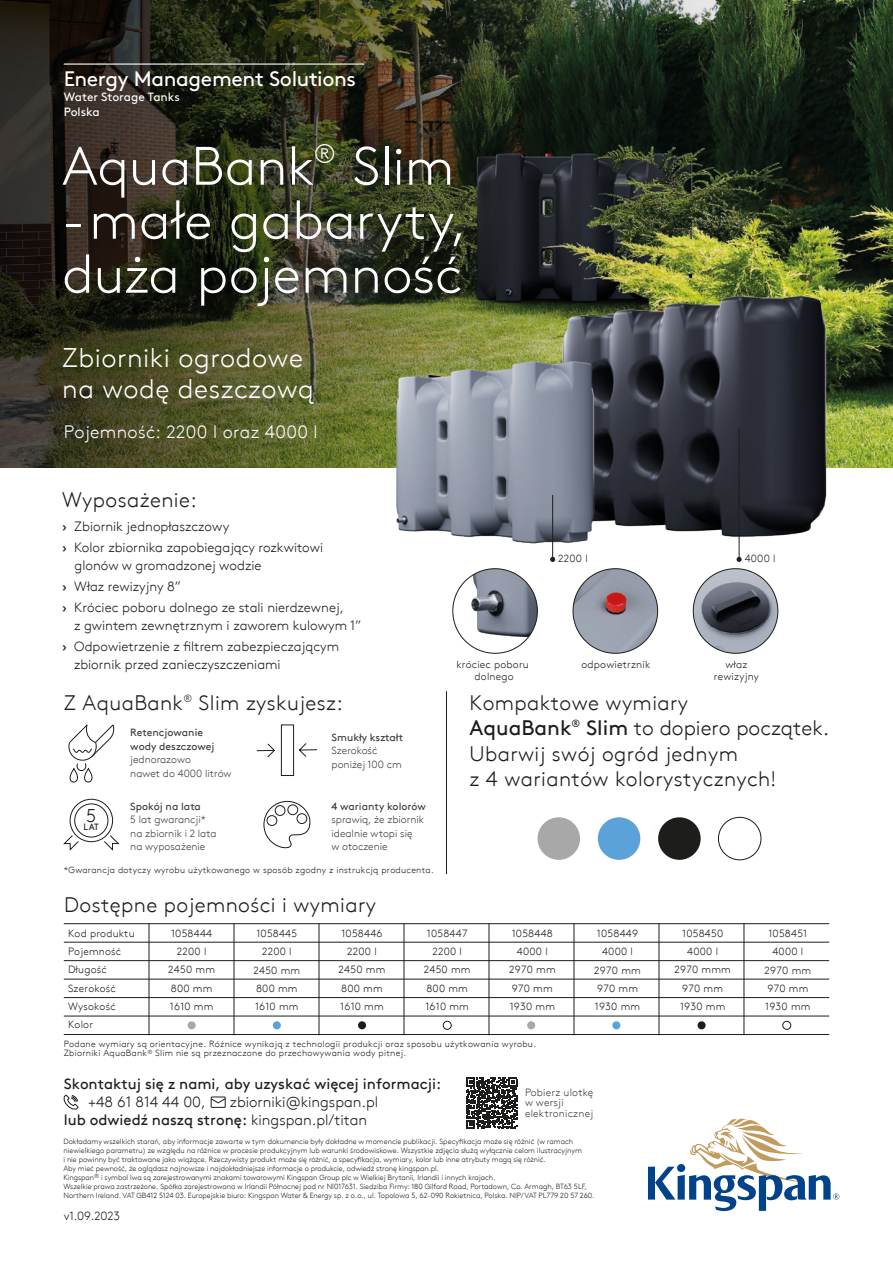
<style>
.page{position:relative;width:893px;height:1263px;background:#fff}
.page>*{position:absolute;margin:0;border:0;box-sizing:border-box;transform-origin:0 0}
.t1{font:300 54px/54px "Kingspan Brown TT";color:#fff}
.t2{font:300 27px/31.5px "Kingspan Brown TT";letter-spacing:.02em;color:#fff}
.t3{font:300 21px/25.5px "Kingspan Brown TT";letter-spacing:.02em;color:#1d1d1b}
.t4{font:21px "Brown Pro";letter-spacing:-.015em;color:#fff}
.t5{font:300 18px "Kingspan Brown TT";letter-spacing:.02em;color:#fff}
.t6{font:300 15px/18px "Kingspan Brown TT";color:#1d1d1b}
.t7{font:15px "Kingspan Brown TT";color:#1d1d1b}
.t8{font:300 13.5px/21px "Kingspan Brown TT";color:#1d1d1b}
.t9{font:12px/15px "Brown Pro";letter-spacing:-.005em;color:#fff}
.t10{font:300 12px "Kingspan Brown TT";letter-spacing:-.015em;color:#1d1d1b}
.t11{font:300 10.5px/18.3px "Kingspan Brown TT";letter-spacing:.02em;color:#1d1d1b;text-align:center}
.t12{font:300 10.5px/13.5px "Kingspan Brown TT";color:#3d3d3c}
.t13{font:10.5px/13.5px "Kingspan Brown TT";color:#3d3d3c}
.t14{font:300 10.5px/10.5px "Kingspan Brown TT";letter-spacing:.02em;color:#3d3d3c}
.t15{font:300 9px/9px "Kingspan Brown TT";letter-spacing:.03em;color:#1d1d1b}
.t16{font:9px "Kingspan Brown TT";color:#1d1d1b}
.t17{font:300 7.5px/9px "Kingspan Brown TT";letter-spacing:-.005em;color:#1d1d1b}
.s1{font-weight:400}
</style>
<div class="page">
<img style="left:0;top:0;width:893px;height:468px">
<hr style="left:64px;top:64px;width:300px;height:1px;background:#fff">
<img style="left:538px;top:280px;width:310px;height:276px">
<img style="left:386px;top:355px;width:219px;height:199px">
<svg style="left:648px;top:1118px;width:191px;height:93px"></svg>
<hr style="left:552px;top:495px;width:1px;height:64px;background:#1d1d1b">
<svg style="left:550px;top:557px;width:5px;height:5px"></svg>
<img style="left:453px;top:569px;width:84px;height:84px;border-radius:42px">
<img style="left:573px;top:569px;width:85px;height:84px;border-radius:42px">
<img style="left:693px;top:569px;width:85px;height:84px;border-radius:42px">
<div style="left:211px;top:1097px;width:14px;height:10px;border:1px solid #1d1d1b"></div>
<svg style="left:211px;top:1098px;width:15px;height:5px"></svg>
<svg style="left:63px;top:1094px;width:16px;height:16px"></svg>
<hr style="left:64px;top:1034px;width:765px;height:1px;background:#1d1d1b">
<hr style="left:64px;top:923px;width:765px;height:1px;background:#1d1d1b">
<hr style="left:64px;top:942px;width:765px;height:1px;background:#1d1d1b">
<hr style="left:64px;top:960px;width:765px;height:1px;background:#1d1d1b">
<hr style="left:64px;top:979px;width:765px;height:1px;background:#1d1d1b">
<hr style="left:64px;top:997px;width:765px;height:1px;background:#1d1d1b">
<hr style="left:64px;top:1016px;width:765px;height:1px;background:#1d1d1b">
<hr style="left:149px;top:923px;width:1px;height:112px;background:#1d1d1b">
<hr style="left:234px;top:923px;width:1px;height:112px;background:#1d1d1b">
<hr style="left:574px;top:923px;width:1px;height:112px;background:#1d1d1b">
<hr style="left:319px;top:923px;width:1px;height:112px;background:#1d1d1b">
<hr style="left:404px;top:923px;width:1px;height:112px;background:#1d1d1b">
<hr style="left:489px;top:923px;width:1px;height:112px;background:#1d1d1b">
<hr style="left:659px;top:923px;width:1px;height:112px;background:#1d1d1b">
<hr style="left:744px;top:923px;width:1px;height:112px;background:#1d1d1b">
<div style="left:188px;top:1021px;width:8px;height:8px;background:#a8a8a8;border-radius:50%"></div>
<div style="left:273px;top:1021px;width:8px;height:8px;background:#5ba2d9;border-radius:50%"></div>
<div style="left:358px;top:1021px;width:8px;height:8px;background:#1d1d1b;border-radius:50%"></div>
<div style="left:443px;top:1021px;width:8px;height:8px;border:1px solid #1d1d1b;border-radius:50%"></div>
<div style="left:527px;top:1021px;width:8px;height:8px;background:#a8a8a8;border-radius:50%"></div>
<div style="left:612px;top:1021px;width:8px;height:8px;background:#5ba2d9;border-radius:50%"></div>
<div style="left:698px;top:1021px;width:8px;height:8px;background:#1d1d1b;border-radius:50%"></div>
<div style="left:782px;top:1021px;width:9px;height:8px;border:1px solid #1d1d1b;border-radius:50%"></div>
<div style="left:74px;top:804px;width:34px;height:33px;border:1px solid #1d1d1b;border-radius:50%"></div>
<div style="left:70px;top:799px;width:43px;height:43px;border:1px solid #1d1d1b;border-radius:50%"></div>
<svg style="left:63px;top:835px;width:16px;height:15px"></svg>
<svg style="left:104px;top:835px;width:15px;height:15px"></svg>
<svg style="left:68px;top:724px;width:46px;height:59px"></svg>
<svg style="left:256px;top:743px;width:62px;height:15px"></svg>
<div style="left:281px;top:725px;width:13px;height:51px;border:1px solid #1d1d1b"></div>
<svg style="left:263px;top:801px;width:48px;height:47px"></svg>
<div style="left:297px;top:813px;width:10px;height:11px;border:1px solid #1d1d1b;border-radius:50%"></div>
<div style="left:288px;top:805px;width:10px;height:10px;border:1px solid #1d1d1b;border-radius:50%"></div>
<div style="left:275px;top:805px;width:10px;height:11px;border:1px solid #1d1d1b;border-radius:50%"></div>
<div style="left:267px;top:815px;width:10px;height:11px;border:1px solid #1d1d1b;border-radius:50%"></div>
<hr style="left:446px;top:691px;width:1px;height:183px;background:#1d1d1b">
<div style="left:537px;top:817px;width:43px;height:43px;background:#a8a8a8;border-radius:50%"></div>
<div style="left:598px;top:817px;width:42px;height:43px;background:#5ba2d9;border-radius:50%"></div>
<div style="left:658px;top:817px;width:43px;height:43px;background:#1d1d1b;border-radius:50%"></div>
<div style="left:718px;top:817px;width:43px;height:43px;border:1px solid #1d1d1b;border-radius:50%"></div>
<svg style="left:466px;top:1078px;width:51px;height:51px"></svg>
<hr style="left:739px;top:428px;width:1px;height:131px;background:#1d1d1b">
<svg style="left:737px;top:557px;width:5px;height:5px"></svg>
<h3 class="t4" style="left:64px;top:63px;width:294px">Energy Management Solutions</h3>
<h3 class="t9" style="left:64px;top:89px;width:118px">Water Storage Tanks<br>Polska</h3>
<h1 class="t1" style="left:62px;top:135px;width:406px">AquaBank<sup>®</sup> Slim -małe gabaryty, duża pojemność</h1>
<h2 class="t2" style="left:62px;top:340px;width:253px">Zbiorniki ogrodowe na wodę deszczową</h2>
<h3 class="t5" style="left:64px;top:419px;width:255px">Pojemność: 2200 l oraz 4000 l</h3>
<h3 class="t3" style="left:62px;top:485px;width:136px">Wyposażenie:</h3>
<h3 class="t8" style="left:62px;top:515px;width:263px"><span class="s1">›</span> Zbiornik jednopłaszczowy<br><span class="s1">›</span> Kolor zbiornika zapobiegający rozkwitowi</h3>
<h3 class="t8" style="left:62px;top:554px;width:283px;text-indent:13px">glonów w gromadzonej wodzie<br><span class="s1">›</span> Właz rewizyjny 8”<br><span class="s1">›</span> Króciec poboru dolnego ze stali nierdzewnej,</h3>
<h3 class="t8" style="left:62px;top:614px;width:301px;text-indent:12px">z gwintem zewnętrznym i zaworem kulowym 1” <span class="s1">›</span> Odpowietrzenie z filtrem zabezpieczającym</h3>
<h3 class="t8" style="left:74px;top:653px;width:208px">zbiornik przed zanieczyszczeniami</h3>
<h3 class="t11" style="left:456px;top:657px;width:74px;line-height:12px">króciec poboru dolnego</h3>
<h3 class="t11" style="left:582px;top:654px;width:70px">odpowietrznik</h3>
<h3 class="t11" style="left:714px;top:657px;width:47px;line-height:12px">właz rewizyjny</h3>
<h3 class="t11" style="left:558px;top:548px;width:31px">2200 l</h3>
<h3 class="t11" style="left:745px;top:548px;width:32px">4000 l</h3>
<h3 class="t3" style="left:64px;top:688px;width:281px">Z AquaBank<sup>®</sup> Slim zyskujesz:</h3>
<h3 class="t13" style="left:130px;top:725px;width:86px">Retencjowanie wody deszczowej</h3>
<h3 class="t12" style="left:130px;top:752px;width:103px">jednorazowo<br>nawet do 4000 litrów</h3>
<h3 class="t13" style="left:130px;top:799px;width:72px">Spokój na lata</h3>
<h3 class="t12" style="left:130px;top:812px;width:88px">5 lat gwarancji* na zbiornik i 2 lata na wyposażenie</h3>
<h3 class="t13" style="left:331px;top:729px;width:73px">Smukły kształt</h3>
<h3 class="t12" style="left:331px;top:743px;width:72px">Szerokość poniżej 100 cm</h3>
<h3 class="t13" style="left:331px;top:798px;width:96px">4 warianty kolorów</h3>
<h3 class="t12" style="left:331px;top:812px;width:94px">sprawią, że zbiornik idealnie wtopi się<br>w otoczenie</h3>
<p class="t16" style="left:84px;top:820px;width:17px"><sup>5</sup>LAT</p>
<p class="t15" style="left:64px;top:864px;width:372px">*Gwarancja dotyczy wyrobu użytkowanego w sposób zgodny z instrukcją producenta.</p>
<h3 class="t3" style="left:64px;top:890px;width:313px">Dostępne pojemności i wymiary</h3>
<h3 class="t3" style="left:469px;top:688px;width:361px">Kompaktowe wymiary<br><span class="s1">AquaBank</span><sup>®</sup> <span class="s1">Slim</span> to dopiero początek.<br>Ubarwij swój ogród jednym<br>z 4 wariantów kolorystycznych!</h3>
<h3 class="t11" style="left:68px;top:923px;width:68px;text-align:left">Kod produktu<br>Pojemność<br>Długość<br>Szerokość<br>Wysokość<br>Kolor</h3>
<h3 class="t11" style="left:168px;top:923px;width:48px">1058444<br>2200 l<br>2450 mm<br>800 mm<br>1610 mm</h3>
<h3 class="t11" style="left:339px;top:923px;width:48px">1058446<br>2200 l<br>2450 mm<br>800 mm<br>1610 mm</h3>
<h3 class="t11" style="left:424px;top:923px;width:48px">1058447<br>2200 l<br>2450 mm<br>800 mm<br>1610 mm</h3>
<h3 class="t11" style="left:509px;top:923px;width:48px">1058448<br>4000 l<br>2970 mm<br>970 mm<br>1930 mm</h3>
<h3 class="t11" style="left:674px;top:923px;width:58px">1058450<br>4000 l<br>2970 mmm<br>970 mm<br>1930 mm</h3>
<h3 class="t11" style="left:765px;top:923px;width:48px">1058451<br>4000 l<br>2970 mm<br>970 mm<br>1930 mm</h3>
<h3 class="t11" style="left:253px;top:923px;width:48px">1058445<br>2200 l<br>2450 mm<br>800 mm<br>1610 mm</h3>
<h3 class="t11" style="left:594px;top:923px;width:48px">1058449<br>4000 l<br>2970 mm<br>970 mm<br>1930 mm</h3>
<p class="t15" style="left:64px;top:1039px;width:474px">Podane wymiary są orientacyjne. Różnice wynikają z technologii produkcji oraz sposobu użytkowania wyrobu.<br>Zbiorniki AquaBank<sup>®</sup> Slim nie są przeznaczone do przechowywania wody pitnej.</p>
<h3 class="t7" style="left:64px;top:1073px;width:379px">Skontaktuj się z nami, aby uzyskać więcej informacji:</h3>
<h3 class="t6" style="left:88px;top:1092px;width:119px">+48 61 814 44 00,</h3>
<h3 class="t6" style="left:64px;top:1092px;width:316px;text-indent:166px">zbiorniki@kingspan.pl <span class="s1">lub odwiedź naszą stronę:</span> kingspan.pl/titan</h3>
<h3 class="t14" style="left:525px;top:1086px;width:70px">Pobierz ulotkę w wersji elektronicznej</h3>
<p class="t17" style="left:63px;top:1136px;width:533px">Dokładamy wszelkich starań, aby informacje zawarte w tym dokumencie były dokładne w momencie publikacji. Specyfikacja może się różnić (w ramach niewielkiego parametru) ze względu na różnice w procesie produkcyjnym lub warunki środowiskowe. Wszystkie zdjęcia służą wyłącznie celom ilustracyjnym<br>i nie powinny być traktowane jako wiążące. Rzeczywisty produkt może się różnić, a specyfikacja, wymiary, kolor lub inne atrybuty mogą się różnić.<br>Aby mieć pewność, że oglądasz najnowsze i najdokładniejsze informacje o produkcie, odwiedź stronę kingspan.pl.<br>Kingspan<sup>®</sup> i symbol lwa są zarejestrowanymi znakami towarowymi Kingspan Group plc w Wielkiej Brytanii, Irlandii i innych krajach.<br>Wszelkie prawa zastrzeżone. Spółka zarejestrowana w Irlandii Północnej pod nr NI017631. Siedziba Firmy: 180 Gilford Road, Portadown, Co. Armagh, BT63 5LF, Northern Ireland. VAT GB412 5124 03. Europejskie biuro: Kingspan Water &amp; Energy sp. z o.o., ul. Topolowa 5, 62-090 Rokietnica, Polska. NIP/VAT PL779 20 57 260.</p>
<h3 class="t10" style="left:64px;top:1207px;width:58px">v1.09.2023</h3>
</div>
